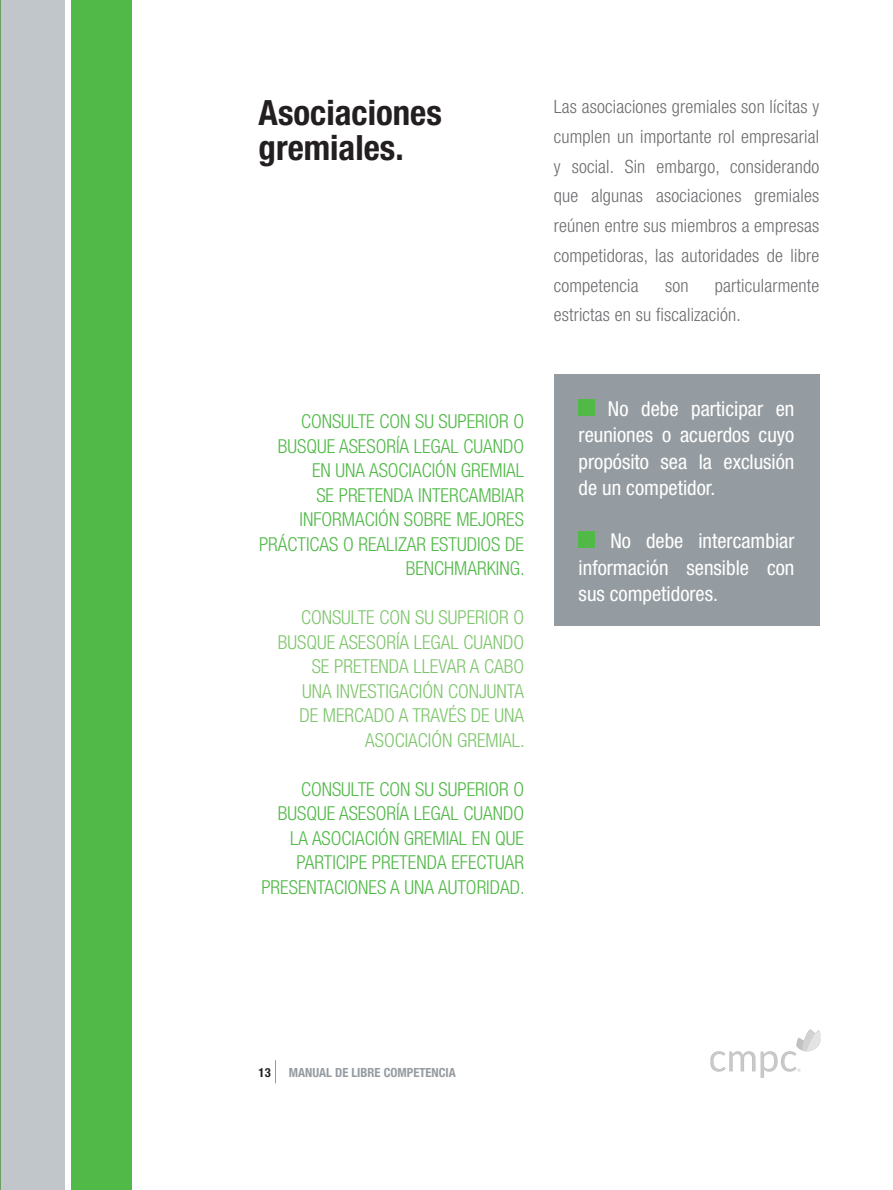
<style>
.page{position:relative;width:893px;height:1190px;background:#fff}
.page>*{position:absolute;margin:0;border:0;box-sizing:border-box;transform-origin:0 0}
.t1{font:700 condensed 34.82px/35px "Helvetica Neue LT Std";color:#231f20}
.t2{font:condensed 20.65px/26.4px "Helvetica Neue LT Std";color:#fff;text-align:justify}
.t3{font:300 condensed 19.25px/24.5px "Helvetica Neue LT Std";color:#51b948;text-align:right}
.t4{font:300 condensed 19.25px/24.5px "Helvetica Neue LT Std";color:#7fc66d;text-align:right}
.t5{font:300 condensed 18.38px/29.8px "Helvetica Neue LT Std";letter-spacing:.01em;color:#6c6d70;text-align:justify}
.t6{font:700 condensed 12.6px "Helvetica Neue LT Std";color:#959ca1}
.t7{font:700 condensed 12.6px "Helvetica Neue LT Std";color:#231f20}
</style>
<div class="page">
<svg style="left:275px;top:1060px;width:1px;height:23px"></svg>
<div style="left:554px;top:374px;width:265px;height:252px;background:#959ca1"></div>
<div style="left:579px;top:399px;width:16px;height:17px;background:#51b948"></div>
<div style="left:579px;top:531px;width:16px;height:17px;background:#51b948"></div>
<div style="left:71px;top:0;width:60px;height:1190px;background:#51b948"></div>
<div style="left:1px;top:0;width:63px;height:1190px;background:#c1c6ca"></div>
<hr style="left:0;top:0;width:1px;height:1190px;background:#6ba060">
<img style="left:710px;top:1029px;width:111px;height:49px">
<h1 class="t1" style="left:259px;top:94px;width:185px">Asociaciones gremiales.</h1>
<p class="t5" style="left:554px;top:91px;width:267px">Las asociaciones gremiales son lícitas y cumplen un importante rol empresarial y social. Sin embargo, considerando que algunas asociaciones gremiales reúnen entre sus miembros a empresas competidoras, las autoridades de libre competencia</p>
<p class="t5" style="left:554px;top:270px;width:267px;text-indent:161px">particularmente estrictas en su fiscalización.</p>
<p class="t5" style="left:665px;top:270px;width:25px">son</p>
<p class="t3" style="left:259px;top:409px;width:267px">CONSULTE CON SU SUPERIOR O<br>BUSQUE ASESORÍA LEGAL CUANDO<br>EN UNA ASOCIACIÓN GREMIAL<br>SE PRETENDA INTERCAMBIAR<br>INFORMACIÓN SOBRE MEJORES<br>PRÁCTICAS O REALIZAR ESTUDIOS DE<br>BENCHMARKING.</p>
<p class="t4" style="left:278px;top:605px;width:248px">CONSULTE CON SU SUPERIOR O<br>BUSQUE ASESORÍA LEGAL CUANDO<br>SE PRETENDA LLEVAR A CABO<br>UNA INVESTIGACIÓN CONJUNTA<br>DE MERCADO A TRAVÉS DE UNA<br>ASOCIACIÓN GREMIAL.</p>
<p class="t3" style="left:261px;top:776px;width:265px">CONSULTE CON SU SUPERIOR O<br>BUSQUE ASESORÍA LEGAL CUANDO<br>LA ASOCIACIÓN GREMIAL EN QUE<br>PARTICIPE PRETENDA EFECTUAR<br>PRESENTACIONES A UNA AUTORIDAD.</p>
<p class="t2" style="left:579px;top:395px;width:217px;text-indent:29px">No debe participar en reuniones o acuerdos cuyo propósito sea la exclusión de un competidor.</p>
<p class="t2" style="left:579px;top:527px;width:217px;text-indent:32px">No debe intercambiar información sensible con sus competidores.</p>
<p class="t7" style="left:259px;top:1065px;width:14px">13</p>
<p class="t6" style="left:289px;top:1065px;width:168px">MANUAL DE LIBRE COMPETENCIA</p>
</div>
